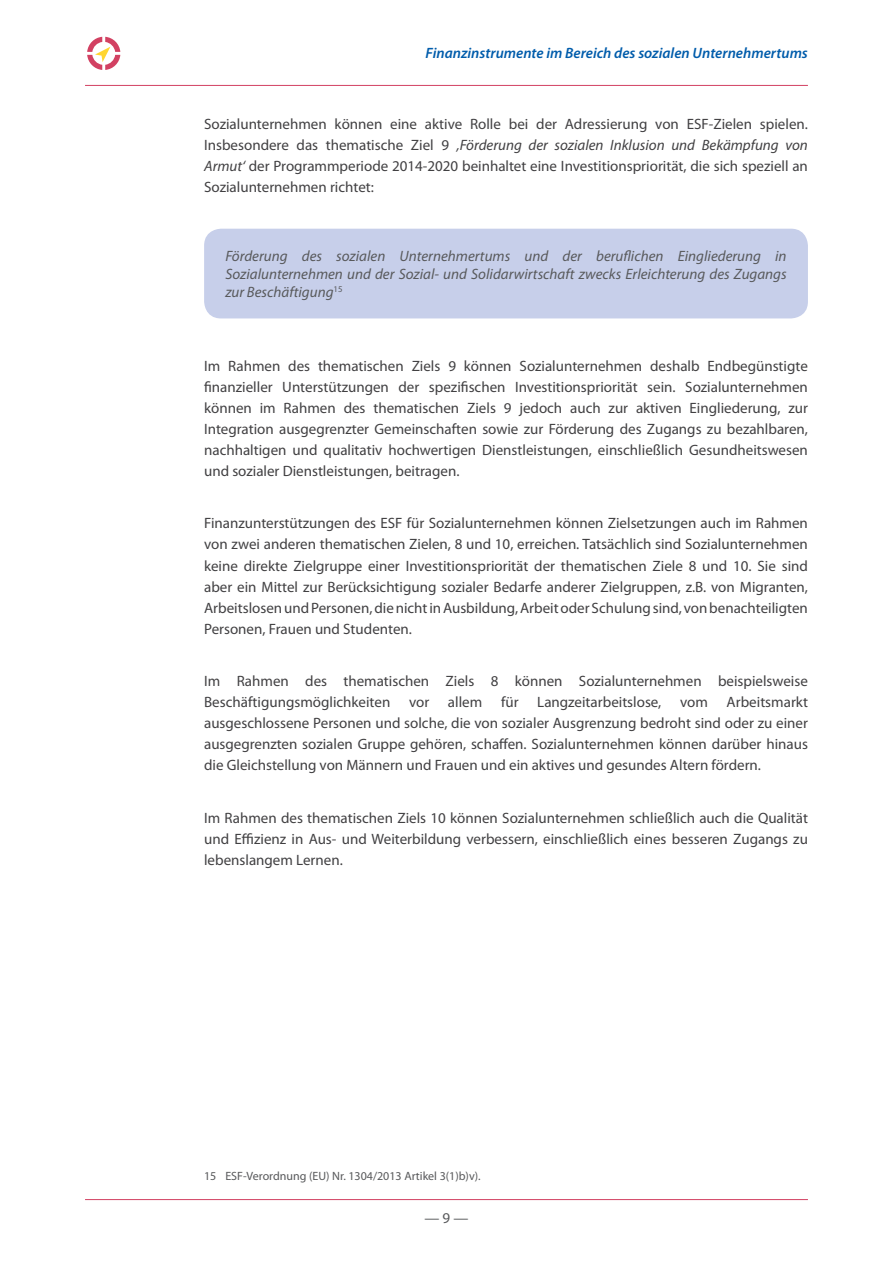
<style>
.page{position:relative;width:893px;height:1263px;background:#fff}
.page>*{position:absolute;margin:0;border:0;box-sizing:border-box;transform-origin:0 0}
.t1{font:15px/21px "Myriad Pro";color:#414042;text-align:justify}
.t2{font:italic 15px/18px "Myriad Pro";color:#58595b;text-align:justify}
.t3{font:italic 600 15px "Myriad Pro";color:#005cab}
.t4{font:15px "Myriad Pro";color:#58595b}
.t5{font:12px "Myriad Pro";color:#58595b}
.s1{font-style:italic}
</style>
<div class="page">
<hr style="left:85px;top:1199px;width:723px;height:1px;background:#d24162">
<hr style="left:85px;top:85px;width:723px;height:1px;background:#d24162">
<svg style="left:87px;top:37px;width:33px;height:33px"></svg>
<div style="left:204px;top:229px;width:604px;height:89px;background:#c7cfea;border-radius:17px"></div>
<p class="t3" style="left:426px;top:45px;width:384px">Finanzinstrumente im Bereich des sozialen Unternehmertums</p>
<p class="t1" style="left:204px;top:114px;width:605px">Sozialunternehmen können eine aktive Rolle bei der Adressierung von ESF-Zielen spielen.<br>Insbesondere das thematische Ziel 9 <span class="s1">‚Förderung der sozialen Inklusion und Bekämpfung von Armut‘</span> der Programmperiode 2014-2020 beinhaltet eine Investitionspriorität, die sich speziell an Sozialunternehmen richtet:</p>
<p class="t2" style="left:225px;top:247px;width:563px">Förderung des sozialen Unternehmertums und der beruflichen Eingliederung in Sozialunternehmen und der Sozial- und Solidarwirtschaft zwecks Erleichterung des Zugangs zur Beschäftigung<sup>15</sup></p>
<p class="t1" style="left:204px;top:356px;width:605px">Im Rahmen des thematischen Ziels 9 können Sozialunternehmen deshalb Endbegünstigte finanzieller Unterstützungen der spezifischen Investitionspriorität sein. Sozialunternehmen können im Rahmen des thematischen Ziels 9 jedoch auch zur aktiven Eingliederung, zur Integration ausgegrenzter Gemeinschaften sowie zur Förderung des Zugangs zu bezahlbaren, nachhaltigen und qualitativ hochwertigen Dienstleistungen, einschließlich Gesundheitswesen und sozialer Dienstleistungen, beitragen.</p>
<p class="t1" style="left:204px;top:513px;width:605px">Finanzunterstützungen des ESF für Sozialunternehmen können Zielsetzungen auch im Rahmen von zwei anderen thematischen Zielen, 8 und 10, erreichen. Tatsächlich sind Sozialunternehmen keine direkte Zielgruppe einer Investitionspriorität der thematischen Ziele 8 und 10. Sie sind aber ein Mittel zur Berücksichtigung sozialer Bedarfe anderer Zielgruppen, z.B. von Migranten, Arbeitslosen und Personen, die nicht in Ausbildung, Arbeit oder Schulung sind, von benachteiligten Personen, Frauen und Studenten.</p>
<p class="t1" style="left:204px;top:671px;width:605px">Im Rahmen des thematischen Ziels 8 können Sozialunternehmen beispielsweise Beschäftigungsmöglichkeiten vor allem für Langzeitarbeitslose, vom Arbeitsmarkt ausgeschlossene Personen und solche, die von sozialer Ausgrenzung bedroht sind oder zu einer ausgegrenzten sozialen Gruppe gehören, schaffen. Sozialunternehmen können darüber hinaus die Gleichstellung von Männern und Frauen und ein aktives und gesundes Altern fördern.</p>
<p class="t1" style="left:204px;top:807px;width:605px">Im Rahmen des thematischen Ziels 10 können Sozialunternehmen schließlich auch die Qualität und Effizienz in Aus- und Weiterbildung verbessern, einschließlich eines besseren Zugangs zu lebenslangem Lernen.</p>
<p class="t5" style="left:204px;top:1169px;width:278px">15 ESF-Verordnung (EU) Nr. 1304/2013 Artikel 3(1)b)v).</p>
<p class="t4" style="left:424px;top:1210px;width:46px">— 9 —</p>
</div>
